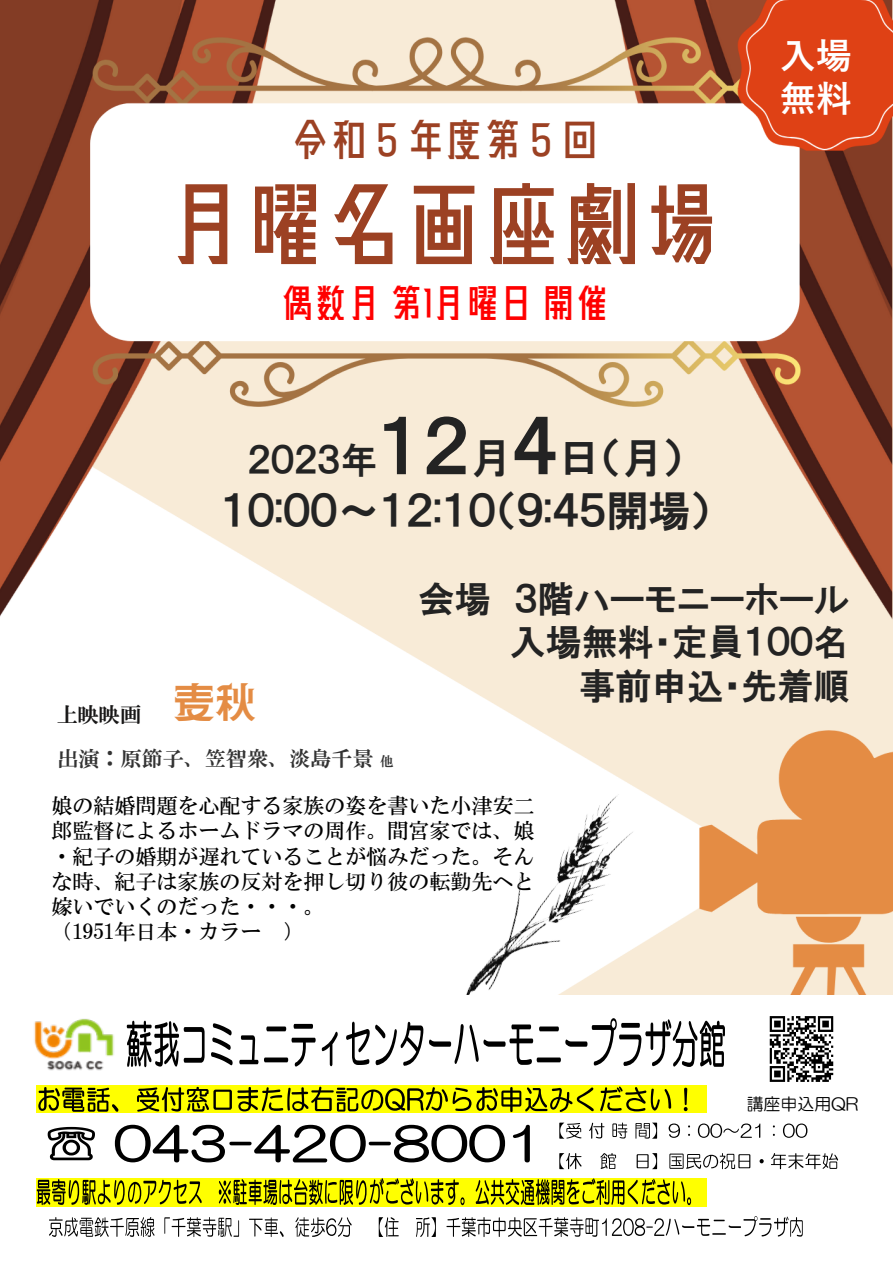
<style>
.page{position:relative;width:893px;height:1263px;background:#fff}
.page>*{position:absolute;margin:0;border:0;box-sizing:border-box;transform-origin:0 0}
.t1{font:99px "Kaisotai Next UP B";color:#9c4123}
.t2{font:48px "Kaisotai Next UP B";color:#9c4123}
.t3{font:42px "HGP Gothic E";color:#232323}
.t4{font:42px "Kaisotai Next UP B";color:#f00}
.t5{font:36px/43.2px "HGP Gothic E";color:#232323;text-align:right}
.t6{font:700 36px/43.2px "Yu Gothic";color:#fff}
.t7{font:21.15px "HGS Mincho E";color:#181717}
.t8{font:21px/25.2px "HG Mincho B";color:#000}
.t9{font:21px "HG Mincho E";color:#333}
.t10{font:16.95px "HG Maru Gothic MPRO";color:#000}
.s1{font-size:72px}
.s2{font-size:42px}
.s3{font-size:13.5px}
</style>
<div class="page">
<img style="left:0;top:0;width:893px;height:995px">
<img style="left:415px;top:737px;width:281px;height:258px">
<svg style="left:48px;top:1127px;width:47px;height:33px"></svg>
<svg style="left:115px;top:1125px;width:110px;height:37px"></svg>
<hr style="left:229px;top:1142px;width:23px;height:3px;background:#000;border-radius:2px">
<svg style="left:254px;top:1125px;width:112px;height:37px"></svg>
<hr style="left:369px;top:1142px;width:22px;height:3px;background:#000;border-radius:2px">
<svg style="left:394px;top:1125px;width:136px;height:37px"></svg>
<svg style="left:559px;top:1123px;width:22px;height:16px"></svg>
<svg style="left:589px;top:1123px;width:15px;height:16px"></svg>
<svg style="left:612px;top:1122px;width:15px;height:16px"></svg>
<svg style="left:635px;top:1123px;width:22px;height:16px"></svg>
<svg style="left:668px;top:1123px;width:12px;height:15px"></svg>
<svg style="left:688px;top:1125px;width:2px;height:11px"></svg>
<svg style="left:698px;top:1123px;width:62px;height:15px"></svg>
<svg style="left:773px;top:1125px;width:2px;height:11px"></svg>
<svg style="left:783px;top:1123px;width:24px;height:15px"></svg>
<svg style="left:559px;top:1153px;width:23px;height:16px"></svg>
<svg style="left:600px;top:1153px;width:16px;height:16px"></svg>
<svg style="left:636px;top:1153px;width:21px;height:16px"></svg>
<svg style="left:669px;top:1153px;width:169px;height:16px"></svg>
<div style="left:36px;top:1085px;width:349px;height:28px;background:#ff0"></div>
<div style="left:385px;top:1085px;width:39px;height:28px;background:#ff0"></div>
<div style="left:424px;top:1085px;width:274px;height:28px;background:#ff0"></div>
<svg style="left:38px;top:1086px;width:649px;height:26px"></svg>
<div style="left:698px;top:1085px;width:9px;height:28px;background:#ff0"></div>
<svg style="left:127px;top:1018px;width:598px;height:49px"></svg>
<img style="left:34px;top:1018px;width:80px;height:53px">
<div style="left:36px;top:1178px;width:167px;height:29px;background:#ff0"></div>
<svg style="left:37px;top:1179px;width:165px;height:26px"></svg>
<div style="left:203px;top:1178px;width:14px;height:29px;background:#ff0"></div>
<div style="left:217px;top:1178px;width:15px;height:29px;background:#ff0"></div>
<div style="left:232px;top:1178px;width:469px;height:29px;background:#ff0"></div>
<svg style="left:219px;top:1178px;width:472px;height:27px"></svg>
<div style="left:701px;top:1178px;width:6px;height:29px;background:#ff0"></div>
<svg style="left:49px;top:1217px;width:303px;height:20px"></svg>
<svg style="left:379px;top:1217px;width:20px;height:20px"></svg>
<svg style="left:416px;top:1217px;width:20px;height:20px"></svg>
<svg style="left:446px;top:1216px;width:357px;height:21px"></svg>
<img style="left:769px;top:1016px;width:65px;height:66px">
<h2 class="t2" style="left:291px;top:113px;width:309px">令和５年度第５回</h2>
<h1 class="t1" style="left:167px;top:168px;width:556px">月曜名画座劇場</h1>
<h3 class="t4" style="left:281px;top:279px;width:330px">偶数月第1月曜日開催</h3>
<h3 class="t5" style="left:248px;top:438px;width:438px">２０２３年<span class="s1">１２</span><span class="s2">月</span><span class="s1">４</span><span class="s2">日（月）</span></h3>
<h3 class="t3" style="left:221px;top:490px;width:492px">１０:００～１２:１０（９:４５開場）</h3>
<h3 class="t6" style="left:780px;top:35px;width:73px">入場無料</h3>
<h3 class="t5" style="left:419px;top:577px;width:432px">会場 ３階ハーモニーホール入場無料・定員１００名<br>事前申込・先着順</h3>
<p class="t7" style="left:57px;top:703px;width:202px">上映映画 <sup>麦秋</sup></p>
<p class="t9" style="left:57px;top:747px;width:338px">出演：原節子、笠智衆、淡島千景 <span class="s3">他</span></p>
<p class="t8" style="left:51px;top:793px;width:484px">娘の結婚問題を心配する家族の姿を書いた小津安二郎監督によるホームドラマの周作。間宮家では、娘・紀子の婚期が遅れていることが悩みだった。そんな時、紀子は家族の反対を押し切り彼の転勤先へと嫁いでいくのだった・・・。<br>（1951年日本・カラー　）</p>
<p class="t10" style="left:747px;top:1096px;width:113px">講座申込用QR</p>
</div>
